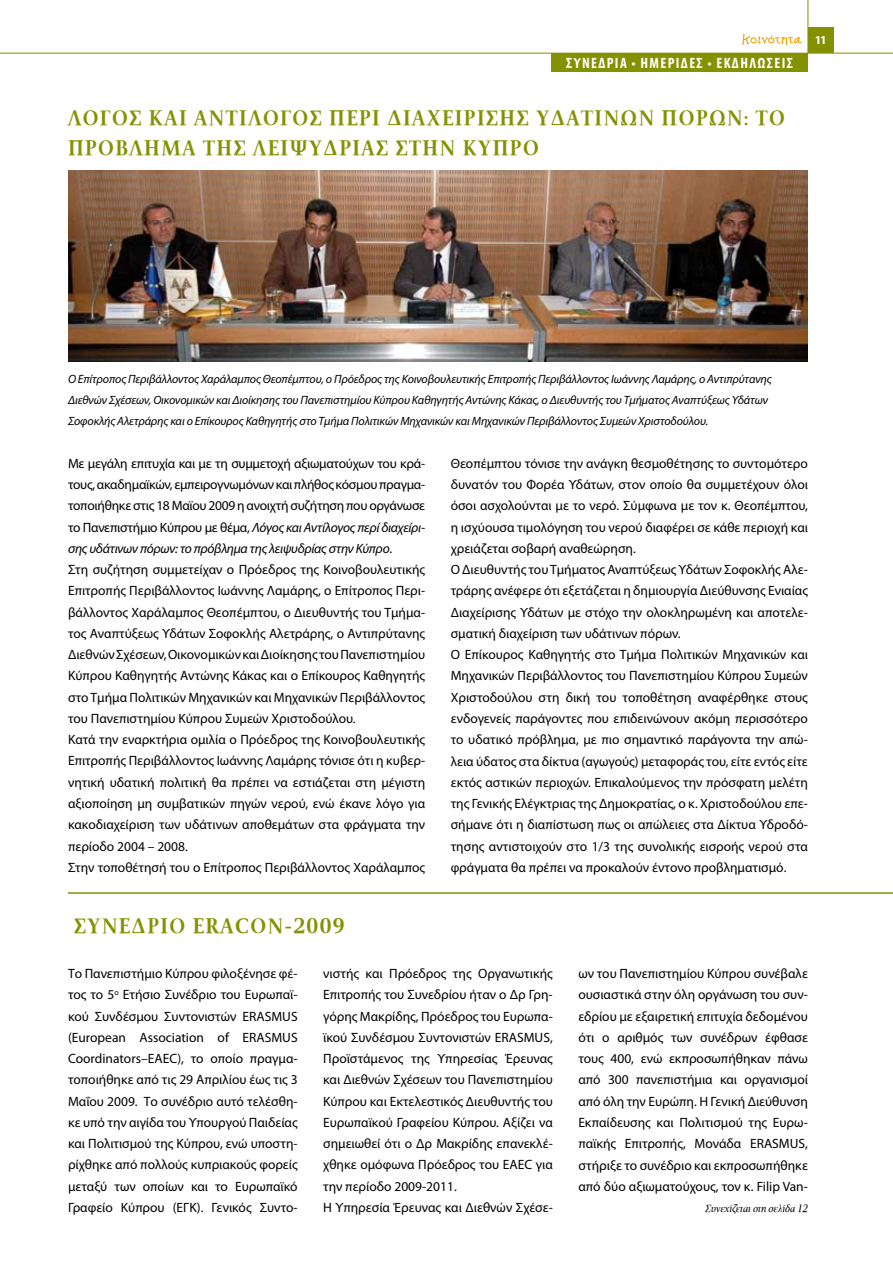
<style>
.page{position:relative;width:893px;height:1263px;background:#fff}
.page>*{position:absolute;margin:0;border:0;box-sizing:border-box;transform-origin:0 0}
.t1{font:700 21px "PF Document";letter-spacing:.07em;color:#849202}
.t2{font:700 condensed 15px "Myriad Pro";letter-spacing:.09em;color:#fff}
.t3{font:13.5px/21.3px "Myriad Pro";color:#000}
.t4{font:italic 12px/21.3px "Myriad Pro";letter-spacing:-.01em;color:#000}
.t5{font:900 condensed 12px "Myriad Pro";color:#fff}
.t6{font:italic 10.5px "PF Document";color:#000}
.s1{font-style:italic}
</style>
<div class="page">
<hr style="left:0;top:53px;width:893px;height:1px;background:#849202">
<hr style="left:808px;top:0;width:1px;height:53px;background:#849202">
<div style="left:808px;top:27px;width:25px;height:26px;background:#849202"></div>
<svg style="left:742px;top:34px;width:60px;height:11px"></svg>
<div style="left:551px;top:53px;width:257px;height:18px;background:#849202"></div>
<img style="left:68px;top:170px;width:740px;height:191px">
<hr style="left:68px;top:892px;width:825px;height:2px;background:#849202">
<p class="t2" style="left:566px;top:53px;width:228px">ΣΥΝΕΔΡΙΑ • ΗΜΕΡΙΔΕΣ • ΕΚΔΗΛΩΣΕΙΣ</p>
<h1 class="t1" style="left:68px;top:106px;width:31px">Λόγος</h1>
<h1 class="t1" style="left:149px;top:106px;width:14px">και</h1>
<h1 class="t1" style="left:194px;top:106px;width:30px">Αντίλογος</h1>
<h1 class="t1" style="left:329px;top:106px;width:14px">περί</h1>
<h1 class="t1" style="left:387px;top:106px;width:14px">διαχείρισης</h1>
<h1 class="t1" style="left:536px;top:106px;width:16px">υδάτινων</h1>
<h1 class="t1" style="left:662px;top:106px;width:17px">πόρων</h1>
<h1 class="t1" style="left:744px;top:106px;width:41px">: Το</h1>
<h1 class="t1" style="left:68px;top:136px;width:17px">πρόβλημα</h1>
<h1 class="t1" style="left:203px;top:136px;width:15px">της</h1>
<h1 class="t1" style="left:253px;top:136px;width:15px">λειψυδρίας</h1>
<h1 class="t1" style="left:396px;top:136px;width:16px">στην</h1>
<h1 class="t1" style="left:463px;top:136px;width:32px">Κύπρο</h1>
<p class="t5" style="left:815px;top:33px;width:12px">11</p>
<p class="t4" style="left:68px;top:368px;width:705px">Ο Επίτροπος Περιβάλλοντος Χαράλαμπος Θεοπέμπτου, o Πρόεδρος της Κοινοβουλευτικής Επιτροπής Περιβάλλοντος Ιωάννης Λαμάρης, ο Αντιπρύτανης<br>Διεθνών Σχέσεων, Οικονομικών και Διοίκησης του Πανεπιστημίου Κύπρου Καθηγητής Αντώνης Κάκας, ο Διευθυντής του Τμήματος Αναπτύξεως Υδάτων<br>Σοφοκλής Αλετράρης και ο Επίκουρος Καθηγητής στο Τμήμα Πολιτικών Μηχανικών και Μηχανικών Περιβάλλοντος Συμεών Χριστοδούλου.</p>
<p class="t3" style="left:68px;top:452px;width:359px">Με μεγάλη επιτυχία και με τη συμμετοχή αξιωματούχων του κρά&shy;τους, ακαδημαϊκών, εμπειρογνωμόνων και πλήθος κόσμου πραγμα&shy;τοποιήθηκε στις 18 Μαϊου 2009 η ανοιχτή συζήτηση που οργάνωσε το Πανεπιστήμιο Κύπρου με θέμα, <span class="s1">Λόγος και Αντίλογος περί διαχείρι&shy;σης υδάτινων πόρων: το πρόβλημα της λειψυδρίας στην Κύπρο</span>.<br>Στη συζήτηση συμμετείχαν ο Πρόεδρος της Κοινοβουλευτικής Επιτροπής Περιβάλλοντος Ιωάννης Λαμάρης, ο Επίτροπος Περι&shy;βάλλοντος Χαράλαμπος Θεοπέμπτου, ο Διευθυντής του Τμήμα&shy;τος Αναπτύξεως Υδάτων Σοφοκλής Αλετράρης, ο Αντιπρύτανης Διεθνών Σχέσεων, Οικονομικών και Διοίκησης του Πανεπιστημίου Κύπρου Καθηγητής Αντώνης Κάκας και ο Επίκουρος Καθηγητής στο Τμήμα Πολιτικών Μηχανικών και Μηχανικών Περιβάλλοντος του Πανεπιστημίου Κύπρου Συμεών Χριστοδούλου.<br>Κατά την εναρκτήρια ομιλία ο Πρόεδρος της Κοινοβουλευτικής Επιτροπής Περιβάλλοντος Ιωάννης Λαμάρης τόνισε ότι η κυβερ&shy;νητική υδατική πολιτική θα πρέπει να εστιάζεται στη μέγιστη αξιοποίηση μη συμβατικών πηγών νερού, ενώ έκανε λόγο για κακοδιαχείριση των υδάτινων αποθεμάτων στα φράγματα την περίοδο 2004 – 2008.<br>Στην τοποθέτησή του ο Επίτροπος Περιβάλλοντος Χαράλαμπος</p>
<p class="t3" style="left:451px;top:452px;width:359px">Θεοπέμπτου τόνισε την ανάγκη θεσμοθέτησης το συντομότερο δυνατόν του Φορέα Υδάτων, στον οποίο θα συμμετέχουν όλοι όσοι ασχολούνται με το νερό. Σύμφωνα με τον κ. Θεοπέμπτου, η ισχύουσα τιμολόγηση του νερού διαφέρει σε κάθε περιοχή και χρειάζεται σοβαρή αναθεώρηση.<br>Ο Διευθυντής του Τμήματος Αναπτύξεως Υδάτων Σοφοκλής Αλε&shy;τράρης ανέφερε ότι εξετάζεται η δημιουργία Διεύθυνσης Ενιαίας Διαχείρισης Υδάτων με στόχο την ολοκληρωμένη και αποτελε&shy;σματική διαχείριση των υδάτινων πόρων.<br>Ο Επίκουρος Καθηγητής στο Τμήμα Πολιτικών Μηχανικών και Μηχανικών Περιβάλλοντος του Πανεπιστημίου Κύπρου Συμεών Χριστοδούλου στη δική του τοποθέτηση αναφέρθηκε στους ενδογενείς παράγοντες που επιδεινώνουν ακόμη περισσότερο το υδατικό πρόβλημα, με πιο σημαντικό παράγοντα την απώ&shy;λεια ύδατος στα δίκτυα (αγωγούς) μεταφοράς του, είτε εντός είτε εκτός αστικών περιοχών. Επικαλούμενος την πρόσφατη μελέτη της Γενικής Ελέγκτριας της Δημοκρατίας, ο κ. Χριστοδούλου επε&shy;σήμανε ότι η διαπίστωση πως οι απώλειες στα Δίκτυα Υδροδό&shy;τησης αντιστοιχούν στο 1/3 της συνολικής εισροής νερού στα φράγματα θα πρέπει να προκαλούν έντονο προβληματισμό.</p>
<h1 class="t1" style="left:74px;top:913px;width:135px">ΣΥΝΕΔΡΙΟ ERACO</h1>
<h1 class="t1" style="left:268px;top:913px;width:78px">N-2009</h1>
<p class="t3" style="left:68px;top:963px;width:231px;text-align:justify">Το Πανεπιστήμιο Κύπρου φιλοξένησε φέ&shy;τος το 5<sup>ο</sup> Ετήσιο Συνέδριο του Ευρωπαϊ&shy;κού Συνδέσμου Συντονιστών ERASΜUS (European Association of ERASMUS Coordinators–EAEC), το οποίο πραγμα&shy;τοποιήθηκε από τις 29 Απριλίου έως τις 3<br>Μαΐου 2009. Το συνέδριο αυτό τελέσθη&shy;κε υπό την αιγίδα του Υπουργού Παιδείας και Πολιτισμού της Κύπρου, ενώ υποστη&shy;ρίχθηκε από πολλούς κυπριακούς φορείς μεταξύ των οποίων και το Ευρωπαϊκό Γραφείο Κύπρου (ΕΓΚ). Γενικός Συντο-</p>
<p class="t3" style="left:323px;top:963px;width:231px">νιστής και Πρόεδρος της Οργανωτικής Επιτροπής του Συνεδρίου ήταν ο Δρ Γρη&shy;γόρης Μακρίδης, Πρόεδρος του Ευρωπα&shy;ϊκού Συνδέσμου Συντονιστών ERASMUS, Προϊστάμενος της Υπηρεσίας Έρευνας και Διεθνών Σχέσεων του Πανεπιστημίου Κύπρου και Εκτελεστικός Διευθυντής του Ευρωπαϊκού Γραφείου Κύπρου. Αξίζει να σημειωθεί ότι ο Δρ Μακρίδης επανεκλέ&shy;χθηκε ομόφωνα Πρόεδρος του EAEC για την περίοδο 2009-2011.<br>H Υπηρεσία Έρευνας και Διεθνών Σχέσε-</p>
<p class="t3" style="left:578px;top:963px;width:231px;text-align:justify">ων του Πανεπιστημίου Κύπρου συνέβαλε ουσιαστικά στην όλη οργάνωση του συν&shy;εδρίου με εξαιρετική επιτυχία δεδομένου ότι ο αριθμός των συνέδρων έφθασε τους 400, ενώ εκπροσωπήθηκαν πάνω από 300 πανεπιστήμια και οργανισμοί από όλη την Ευρώπη. Η Γενική Διεύθυνση Εκπαίδευσης και Πολιτισμού της Ευρω&shy;παϊκής Επιτροπής, Μονάδα ERASMUS, στήριξε το συνέδριο και εκπροσωπήθηκε από δύο αξιωματούχους, τον κ. Filip Van-</p>
<p class="t6" style="left:705px;top:1203px;width:104px">Συνεχίζεται στη σελίδα 12</p>
</div>
